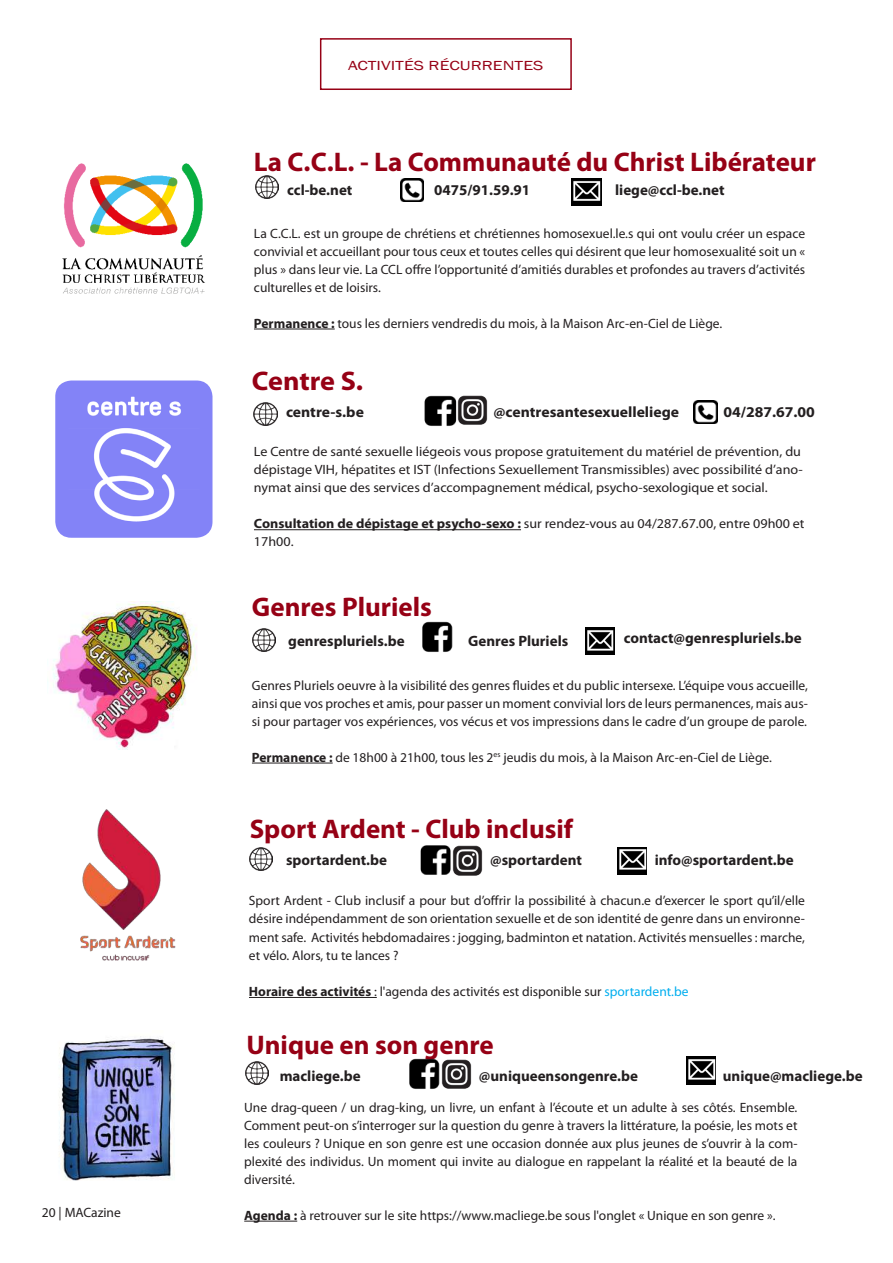
<style>
.page{position:relative;width:893px;height:1263px;background:#fff}
.page>*{position:absolute;margin:0;border:0;box-sizing:border-box;transform-origin:0 0}
.t1{font:700 27px "Myriad Pro";color:#960115}
.t2{font:700 27px "Myriad Pro";color:#960115;scale:1.04 1}
.t3{font:700 15px "Myriad Pro";color:#231f20}
.t4{font:700 15px "Myriad Pro";color:#231f20;scale:1.04 1}
.t5{font:13.5px/18px "Myriad Pro";color:#231f20;text-align:justify}
.t6{font:13.5px/18px "Myriad Pro";color:#231f20;scale:1.04 1}
.t7{font:13.5px "Franklin Gothic";color:#960115;scale:1.33 1}
.s1{font-weight:700}
.s2{color:#00aeef}
</style>
<div class="page">
<hr style="left:254px;top:529px;width:267px;height:1px;background:#231f20">
<img style="left:254px;top:402px;width:24px;height:23px">
<img style="left:424px;top:395px;width:29px;height:31px">
<div style="left:320px;top:38px;width:252px;height:52px;border:2px solid #960115"></div>
<hr style="left:254px;top:329px;width:81px;height:1px;background:#231f20">
<img style="left:255px;top:175px;width:23px;height:23px">
<img style="left:572px;top:178px;width:29px;height:28px">
<img style="left:400px;top:178px;width:23px;height:23px">
<hr style="left:249px;top:997px;width:128px;height:1px;background:#231f20">
<img style="left:617px;top:847px;width:30px;height:27px">
<img style="left:250px;top:848px;width:23px;height:23px">
<img style="left:420px;top:845px;width:26px;height:29px">
<img style="left:80px;top:809px;width:96px;height:152px">
<hr style="left:252px;top:763px;width:81px;height:1px;background:#231f20">
<img style="left:585px;top:627px;width:30px;height:28px">
<img style="left:253px;top:629px;width:23px;height:23px">
<img style="left:422px;top:621px;width:31px;height:31px">
<hr style="left:244px;top:1221px;width:53px;height:1px;background:#231f20">
<img style="left:409px;top:1058px;width:27px;height:31px">
<img style="left:686px;top:1057px;width:30px;height:27px">
<img style="left:245px;top:1061px;width:23px;height:23px">
<img style="left:59px;top:1036px;width:116px;height:145px">
<img style="left:52px;top:601px;width:145px;height:148px">
<img style="left:62px;top:163px;width:143px;height:131px">
<img style="left:694px;top:400px;width:23px;height:23px">
<img style="left:55px;top:380px;width:157px;height:158px">
<img style="left:446px;top:845px;width:37px;height:31px">
<img style="left:451px;top:395px;width:37px;height:30px">
<img style="left:436px;top:1059px;width:36px;height:30px">
<p class="t5" style="left:42px;top:1203px;width:81px">20 | MACazine</p>
<p class="t7" style="left:348px;top:57px;width:148px">ACTIVITÉS RÉCURRENTES</p>
<h1 class="t1" style="left:254px;top:144px;width:563px">La C.C.L. - La Communauté du Christ Libérateur</h1>
<p class="t3" style="left:287px;top:180px;width:67px">ccl-be.net</p>
<p class="t3" style="left:434px;top:180px;width:98px">0475/91.59.91</p>
<p class="t3" style="left:615px;top:180px;width:111px">liege@ccl-be.net</p>
<p class="t5" style="left:254px;top:224px;width:553px">La C.C.L. est un groupe de chrétiens et chrétiennes homosexuel.le.s qui ont voulu créer un espace convivial et accueillant pour tous ceux et toutes celles qui désirent que leur homosexualité soit un « plus » dans leur vie. La CCL offre l’opportunité d’amitiés durables et profondes au travers d’activités culturelles et de loisirs.</p>
<p class="t5" style="left:254px;top:314px;width:470px"><span class="s1">Permanence :</span> tous les derniers vendredis du mois, à la Maison Arc-en-Ciel de Liège.</p>
<h1 class="t2" style="left:252px;top:363px;width:109px">Centre S.</h1>
<p class="t4" style="left:286px;top:402px;width:76px">centre-s.be</p>
<p class="t4" style="left:494px;top:402px;width:180px">@centresantesexuelleliege</p>
<p class="t4" style="left:723px;top:402px;width:89px">04/287.67.00</p>
<p class="t6" style="left:254px;top:443px;width:529px">Le Centre de santé sexuelle liégeois vous propose gratuitement du matériel de prévention, du dépistage VIH, hépatites et IST (Infections Sexuellement Transmissibles) avec possibilité d’ano&shy;nymat ainsi que des services d’accompagnement médical, psycho-sexologique et social.</p>
<p class="t6" style="left:254px;top:515px;width:531px"><span class="s1">Consultation de dépistage et psycho-sexo :</span> sur rendez-vous au 04/287.67.00, entre 09h00 et<br>17h00.</p>
<h1 class="t1" style="left:252px;top:589px;width:182px">Genres Pluriels</h1>
<p class="t3" style="left:288px;top:631px;width:118px">genrespluriels.be</p>
<p class="t3" style="left:468px;top:631px;width:102px">Genres Pluriels</p>
<p class="t5" style="left:252px;top:676px;width:558px">Genres Pluriels oeuvre à la visibilité des genres fluides et du public intersexe. L’équipe vous accueille, ainsi que vos proches et amis, pour passer un moment convivial lors de leurs permanences, mais aus&shy;si pour partager vos expériences, vos vécus et vos impressions dans le cadre d’un groupe de parole.</p>
<p class="t5" style="left:252px;top:748px;width:521px"><span class="s1">Permanence :</span> de 18h00 à 21h00, tous les 2<sup>es</sup> jeudis du mois, à la Maison Arc-en-Ciel de Liège.</p>
<p class="t3" style="left:624px;top:628px;width:179px">contact@genrespluriels.be</p>
<h1 class="t1" style="left:250px;top:812px;width:325px">Sport Ardent - Club inclusif</h1>
<p class="t3" style="left:286px;top:851px;width:102px">sportardent.be</p>
<p class="t3" style="left:490px;top:851px;width:93px">@sportardent</p>
<p class="t3" style="left:655px;top:851px;width:141px">info@sportardent.be</p>
<p class="t5" style="left:249px;top:891px;width:557px">Sport Ardent - Club inclusif a pour but d’offrir la possibilité à chacun.e d’exercer le sport qu’il/elle désire indépendamment de son orientation sexuelle et de son identité de genre dans un environne&shy;ment safe. Activités hebdomadaires : jogging, badminton et natation. Activités mensuelles : marche, et vélo. Alors, tu te lances ?</p>
<p class="t5" style="left:249px;top:982px;width:441px"><span class="s1">Horaire des activités</span> : l'agenda des activités est disponible sur <span class="s2">sportardent.be</span></p>
<h1 class="t1" style="left:246px;top:1027px;width:249px">Unique en son genre</h1>
<p class="t3" style="left:280px;top:1066px;width:83px">macliege.be</p>
<p class="t3" style="left:479px;top:1066px;width:161px">@uniqueensongenre.be</p>
<p class="t3" style="left:723px;top:1066px;width:141px">unique@macliege.be</p>
<p class="t5" style="left:244px;top:1098px;width:555px">Une drag-queen / un drag-king, un livre, un enfant à l’écoute et un adulte à ses côtés. Ensemble.<br>Comment peut-on s’interroger sur la question du genre à travers la littérature, la poésie, les mots et les couleurs ? Unique en son genre est une occasion donnée aux plus jeunes de s’ouvrir à la com&shy;plexité des individus. Un moment qui invite au dialogue en rappelant la réalité et la beauté de la diversité.</p>
<p class="t5" style="left:244px;top:1206px;width:533px"><span class="s1">Agenda :</span> à retrouver sur le site https://www.macliege.be sous l'onglet « Unique en son genre ».</p>
</div>
